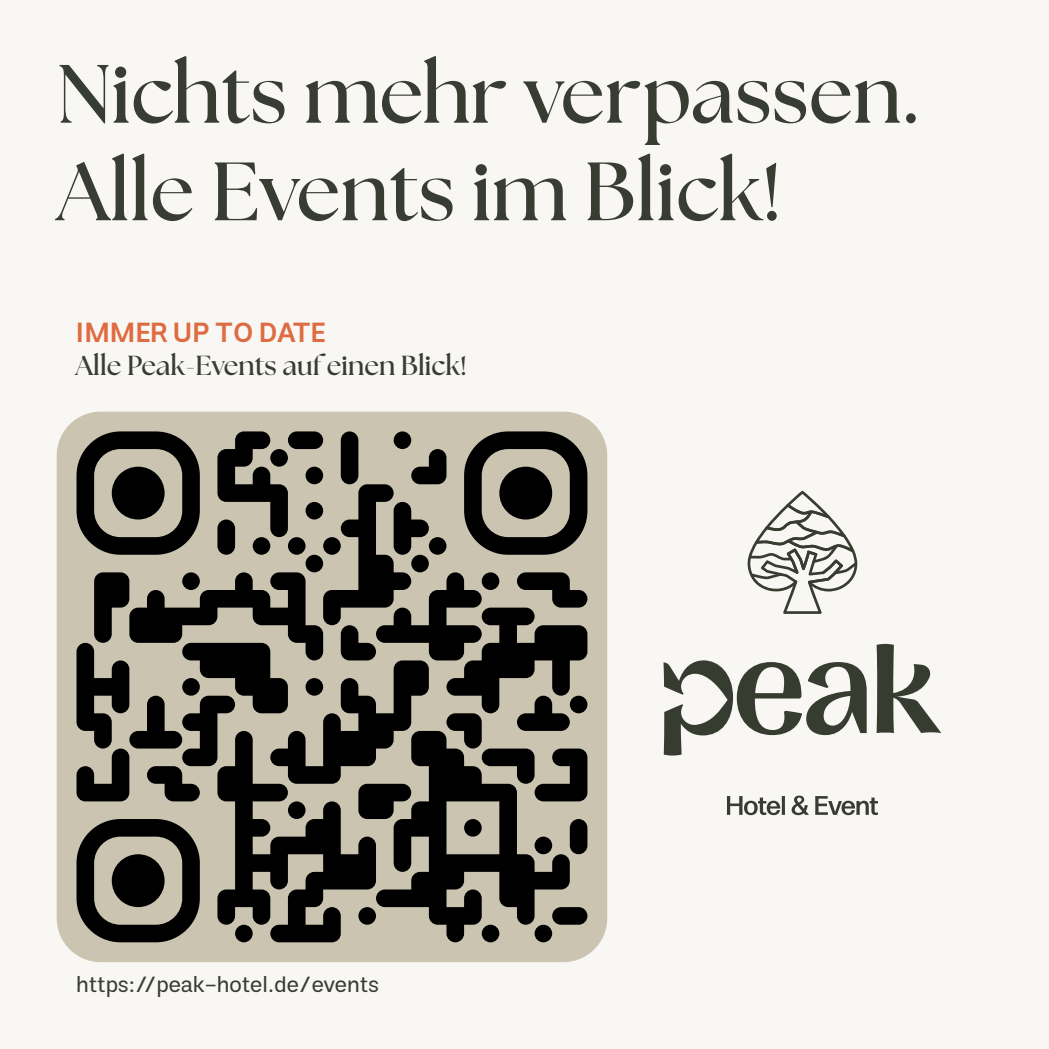
<style>
.page{position:relative;width:1049px;height:1049px;background:#f9f7f3}
.page>*{position:absolute;margin:0;border:0;box-sizing:border-box;transform-origin:0 0}
.t1{font:700 82.5px/97.5px "The Seasons";color:#383d33}
.t2{font:700 27.5px "The Seasons";color:#383d33}
.t3{font:600 27.5px "Estedad";color:#de6b42}
.t4{font:22.5px "Estedad";color:#383d33}
</style>
<div class="page">
<svg style="left:57px;top:412px;width:550px;height:550px;background:#7a766a"></svg>
<svg style="left:77px;top:431px;width:510px;height:124px;background:#6e6b60"></svg>
<svg style="left:727px;top:796px;width:53px;height:19px"></svg>
<hr style="left:782px;top:796px;width:3px;height:19px;background:#373c31">
<svg style="left:791px;top:795px;width:18px;height:20px"></svg>
<svg style="left:815px;top:796px;width:63px;height:19px"></svg>
<svg style="left:747px;top:491px;width:110px;height:123px"></svg>
<svg style="left:876px;top:643px;width:65px;height:90px"></svg>
<svg style="left:663px;top:660px;width:204px;height:96px"></svg>
<p class="t1" style="left:57px;top:44px;width:865px">Nichts mehr verpassen.<br>Alle Events im Blick!</p>
<p class="t3" style="left:76px;top:317px;width:251px">IMMER UP TO DATE</p>
<p class="t2" style="left:76px;top:347px;width:392px">Alle Peak-Events auf einen Blick!</p>
<p class="t4" style="left:76px;top:971px;width:304px">https://peak-hotel.de/events</p>
</div>
